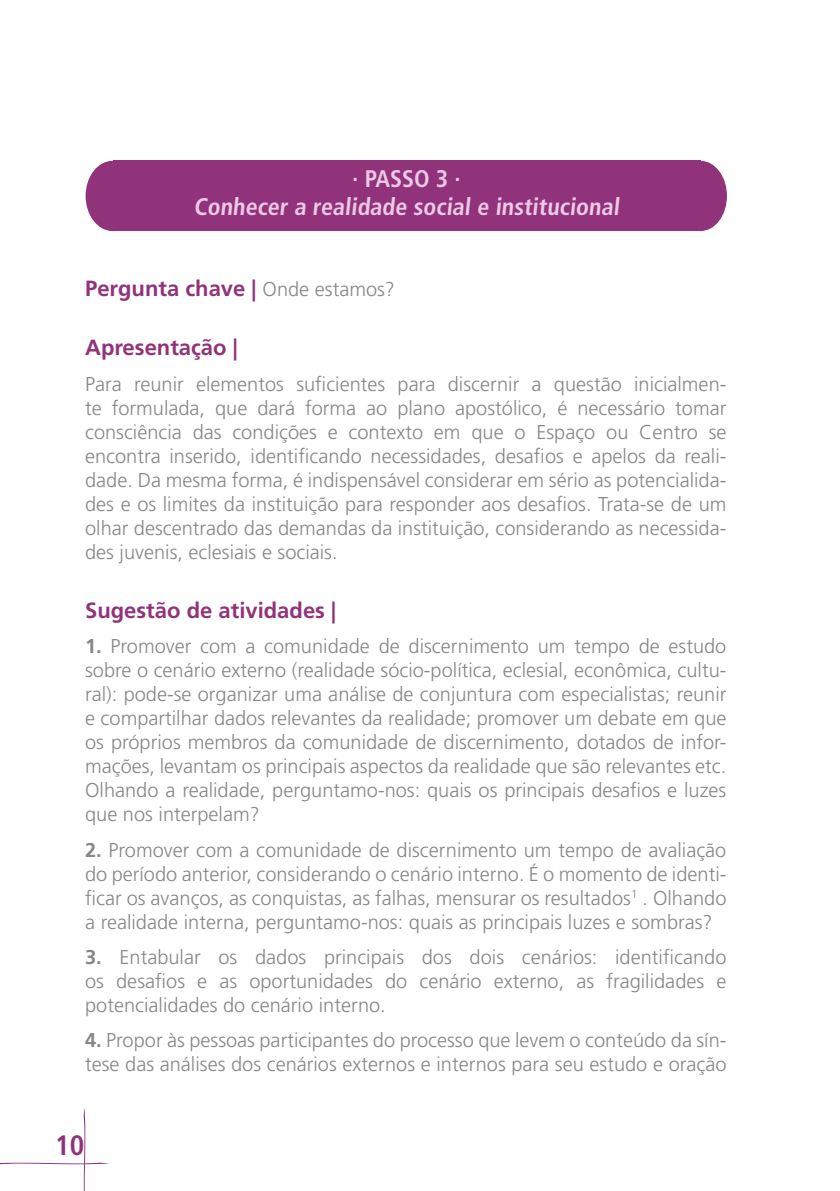
<style>
.page{position:relative;width:840px;height:1191px;background:#fff}
.page>*{position:absolute;margin:0;border:0;box-sizing:border-box;transform-origin:0 0}
.t1{font:700 condensed 28px "Frutiger LT Std";color:#91337a}
.Alinhado_0{font:700 condensed 24px/28px "Frutiger LT Std";color:#edc9e7;text-align:center}
.Alinhado_0-2{font:700 22px "Frutiger LT Std";color:#91337a}
.Alinhado_0-3{font:300 20px/24px "Frutiger LT Std";color:#87878a;text-align:justify}
.s1{font-weight:300;font-size:20px;color:#87878a}
.s2{font-weight:700}
</style>
<div class="page">
<svg style="left:0;top:1107px;width:109px;height:84px"></svg>
<div style="left:112px;top:161px;width:588px;height:70px;background:#91337a"></div>
<div style="left:86px;top:161px;width:53px;height:70px;background:#91337a;border-radius:50%"></div>
<div style="left:673px;top:161px;width:53px;height:70px;background:#91337a;border-radius:50%"></div>
<p class="Alinhado_0" style="left:194px;top:165px;width:429px">. PASSO 3 .<br>Conhecer a realidade social e institucional</p>
<p class="Alinhado_0-2" style="left:85px;top:275px;width:311px">Pergunta chave | <span class="s1">Onde estamos?</span></p>
<p class="Alinhado_0-2" style="left:85px;top:334px;width:154px">Apresentação |</p>
<p class="Alinhado_0-3" style="left:85px;top:372px;width:642px">Para reunir elementos suficientes para discernir a questão inicialmen&shy;te formulada, que dará forma ao plano apostólico, é necessário tomar consciência das condições e contexto em que o Espaço ou Centro se encontra inserido, identificando necessidades, desafios e apelos da reali&shy;dade. Da mesma forma, é indispensável considerar em sério as potencialida&shy;des e os limites da instituição para responder aos desafios. Trata-se de um olhar descentrado das demandas da instituição, considerando as necessida&shy;des juvenis, eclesiais e sociais.</p>
<p class="Alinhado_0-2" style="left:85px;top:597px;width:252px">Sugestão de atividades |</p>
<p class="Alinhado_0-3" style="left:85px;top:634px;width:642px"><span class="s2">1.</span> Promover com a comunidade de discernimento um tempo de estudo sobre o cenário externo (realidade sócio-política, eclesial, econômica, cultu&shy;ral): pode-se organizar uma análise de conjuntura com especialistas; reunir e compartilhar dados relevantes da realidade; promover um debate em que os próprios membros da comunidade de discernimento, dotados de infor&shy;mações, levantam os principais aspectos da realidade que são relevantes etc.<br>Olhando a realidade, perguntamo-nos: quais os principais desafios e luzes que nos interpelam?</p>
<p class="Alinhado_0-3" style="left:85px;top:838px;width:642px"><span class="s2">2.</span> Promover com a comunidade de discernimento um tempo de avaliação do período anterior, considerando o cenário interno. É o momento de identi&shy;ficar os avanços, as conquistas, as falhas, mensurar os resultados<sup>1</sup> . Olhando a realidade interna, perguntamo-nos: quais as principais luzes e sombras?</p>
<p class="Alinhado_0-3" style="left:85px;top:945px;width:642px"><span class="s2">3.</span> Entabular os dados principais dos dois cenários: identificando os desafios e as oportunidades do cenário externo, as fragilidades e potencialidades do cenário interno.</p>
<p class="Alinhado_0-3" style="left:85px;top:1028px;width:642px"><span class="s2">4.</span> Propor às pessoas participantes do processo que levem o conteúdo da sín&shy;tese das análises dos cenários externos e internos para seu estudo e oração</p>
<h1 class="t1" style="left:55px;top:1128px;width:31px">10</h1>
</div>
